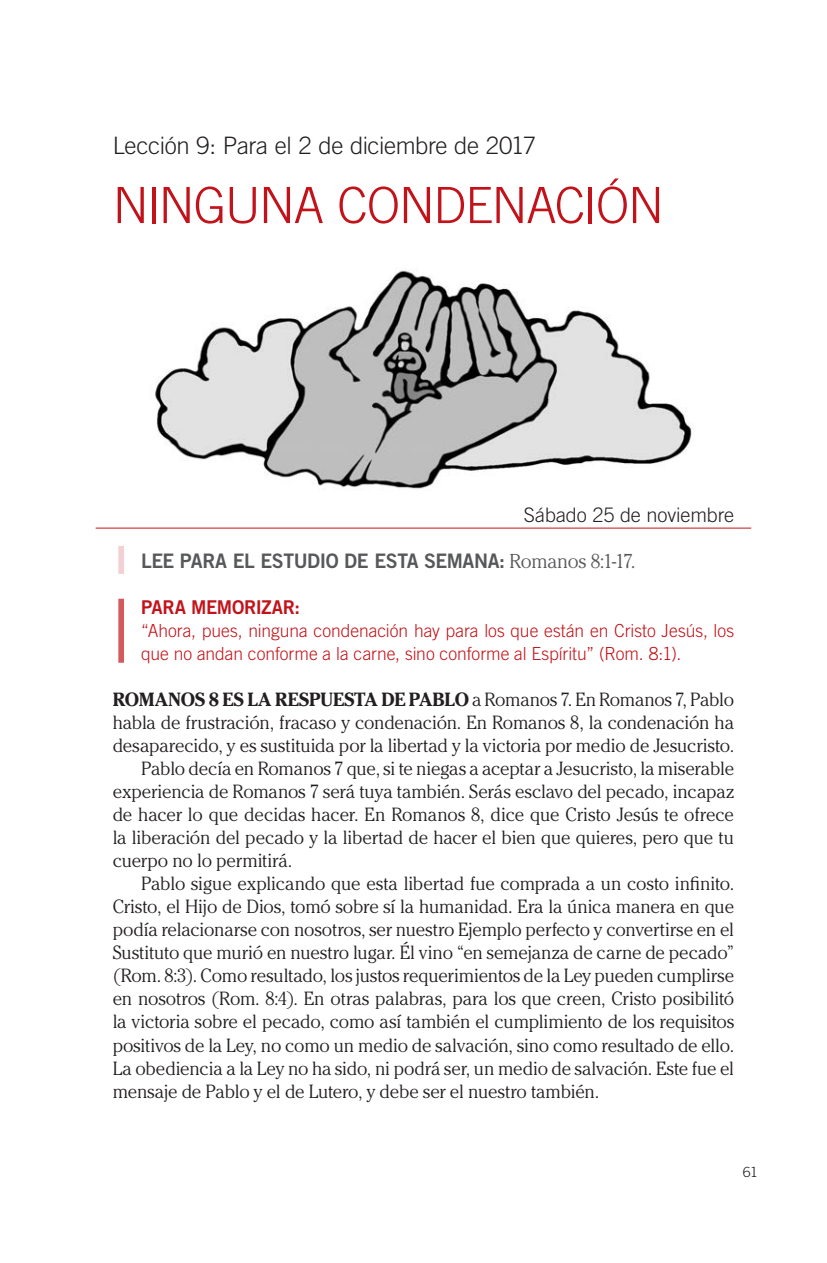
<style>
.page{position:relative;width:827px;height:1263px;background:#fff}
.page>*{position:absolute;margin:0;border:0;box-sizing:border-box;transform-origin:0 0}
._00_Título_Lección{font:300 50px "Trade Gothic LT Std";letter-spacing:-.03em;color:#c2131a}
._00_Inicio_Lección{font:300 24px "Trade Gothic LT Std";letter-spacing:-.015em;color:#231f20}
._01_Lee_para_el_estu{font:20px "Trade Gothic LT Std Bd 2";letter-spacing:-.02em;color:#57585a}
._00_Fecha_SABADO{font:300 20px "Trade Gothic LT Std";letter-spacing:-.01em;color:#231f20}
._01_CUERPO{font:300 19px/23px "Cheltenham Std";letter-spacing:-.01em;color:#231f20;text-align:justify}
._01_Para_Memorizar{font:19px "Trade Gothic LT Std Bd 2";letter-spacing:-.015em;color:#c2131a}
._02_Versículo_2L{font:300 18px/23px "Trade Gothic LT Std";color:#c2131a}
.t1{font:300 14px "Trade Gothic LT Std";color:#231f20}
.s1{font-family:"Cheltenham Std";font-weight:300}
.s2{font-weight:700}
</style>
<div class="page">
<hr style="left:96px;top:528px;width:654px;height:1px;background:#c2131a">
<div style="left:118px;top:546px;width:6px;height:28px;background:#f3d0d1"></div>
<div style="left:118px;top:599px;width:6px;height:64px;background:#d45a5f"></div>
<img style="left:155px;top:270px;width:538px;height:219px">
<p class="_00_Inicio_Lección" style="left:113px;top:131px;width:425px">Lección 9: Para el 2 de diciembre de 2017</p>
<p class="_00_Título_Lección" style="left:113px;top:176px;width:552px">NINGUNA CONDENACIÓN</p>
<p class="_00_Fecha_SABADO" style="left:523px;top:503px;width:212px">Sábado 25 de noviembre</p>
<p class="_01_Lee_para_el_estu" style="left:141px;top:548px;width:496px">LEE PARA EL ESTUDIO DE ESTA SEMANA: <span class="s1">Romanos 8:1-17.</span></p>
<p class="_01_Para_Memorizar" style="left:141px;top:595px;width:161px">PARA MEMORIZAR:</p>
<p class="_02_Versículo_2L" style="left:141px;top:619px;width:594px">“Ahora, pues, ninguna condenación hay para los que están en Cristo Jesús, los que no andan conforme a la carne, sino conforme al Espíritu” (Rom. 8:1).</p>
<p class="_01_CUERPO" style="left:113px;top:688px;width:622px"><span class="s2">ROMANOS 8 ES LA RESPUESTA DE PABLO</span> a Romanos 7. En Romanos 7, Pablo habla de frustración, fracaso y condenación. En Romanos 8, la condenación ha desaparecido, y es sustituida por la libertad y la victoria por medio de Jesucristo.</p>
<p class="_01_CUERPO" style="left:113px;top:757px;width:622px;text-indent:28px">Pablo decía en Romanos 7 que, si te niegas a aceptar a Jesucristo, la miserable experiencia de Romanos 7 será tuya también. Serás esclavo del pecado, incapaz de hacer lo que decidas hacer. En Romanos 8, dice que Cristo Jesús te ofrece la liberación del pecado y la libertad de hacer el bien que quieres, pero que tu cuerpo no lo permitirá.</p>
<p class="_01_CUERPO" style="left:113px;top:872px;width:622px;text-indent:28px">Pablo sigue explicando que esta libertad fue comprada a un costo infinito.<br>Cristo, el Hijo de Dios, tomó sobre sí la humanidad. Era la única manera en que podía relacionarse con nosotros, ser nuestro Ejemplo perfecto y convertirse en el Sustituto que murió en nuestro lugar. Él vino “en semejanza de carne de pecado” (Rom. 8:3). Como resultado, los justos requerimientos de la Ley pueden cumplirse en nosotros (Rom. 8:4). En otras palabras, para los que creen, Cristo posibilitó la victoria sobre el pecado, como así también el cumplimiento de los requisitos positivos de la Ley, no como un medio de salvación, sino como resultado de ello.<br>La obediencia a la Ley no ha sido, ni podrá ser, un medio de salvación. Este fue el mensaje de Pablo y el de Lutero, y debe ser el nuestro también.</p>
<p class="t1" style="left:742px;top:1163px;width:17px">61</p>
</div>
